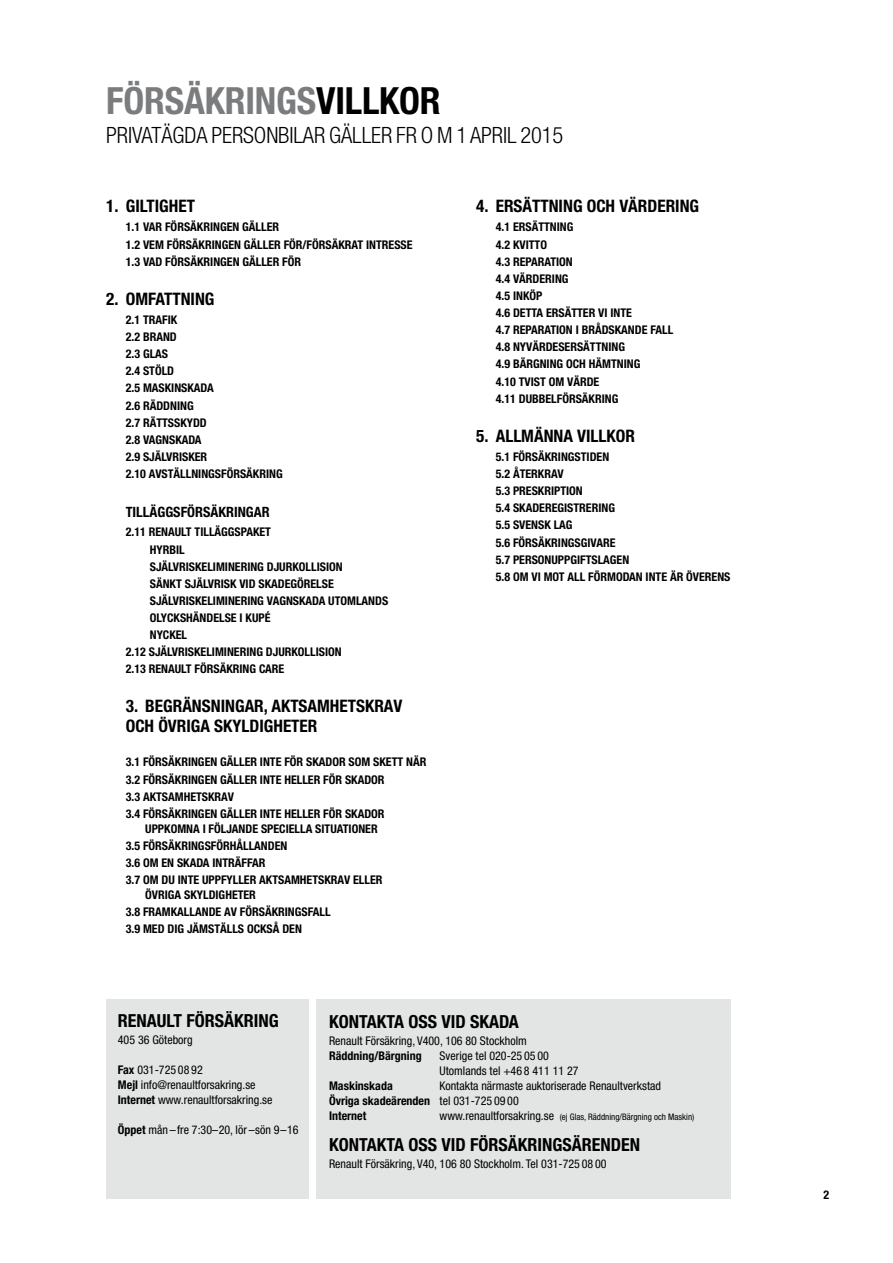
<style>
.page{position:relative;width:893px;height:1263px;background:#fff}
.page>*{position:absolute;margin:0;border:0;box-sizing:border-box;transform-origin:0 0}
.t1{font:700 condensed 37.5px "Helvetica Neue";letter-spacing:-.005em;color:#7b7c7e}
.t2{font:300 condensed 22.5px "Helvetica Neue";letter-spacing:-.005em;color:#000}
.t3{font:700 condensed 18px "Helvetica Neue";color:#000}
.t4{font:700 condensed 17.25px/19.5px "Helvetica Neue";color:#000}
.t5{font:700 condensed 14.25px "Helvetica Neue";color:#000}
.t6{font:700 condensed 12px/17.1px "Helvetica Neue";color:#000}
.t7{font:condensed 12px/15px "Helvetica Neue";color:#000}
.t8{font:condensed 9px "Helvetica Neue";color:#000}
.s1{color:#000}
.s2{font-weight:700}
.s3{font-size:12px}
</style>
<div class="page">
<div style="left:106px;top:999px;width:203px;height:200px;background:#e3e4e4"></div>
<div style="left:316px;top:999px;width:414px;height:200px;background:#e3e4e4"></div>
<h1 class="t1" style="left:106px;top:78px;width:336px">FÖRSÄKRINGS<span class="s1">VILLKOR</span></h1>
<h2 class="t2" style="left:106px;top:122px;width:459px">PRIVATÄGDA PERSONBILAR GÄLLER FR O M 1 APRIL 2015</h2>
<h3 class="t4" style="left:106px;top:196px;width:90px">1. GILTIGHET</h3>
<p class="t6" style="left:126px;top:218px;width:288px">1.1 VAR FÖRSÄKRINGEN GÄLLER<br>1.2 VEM FÖRSÄKRINGEN GÄLLER FÖR/FÖRSÄKRAT INTRESSE<br>1.3 VAD FÖRSÄKRINGEN GÄLLER FÖR</p>
<h3 class="t4" style="left:106px;top:289px;width:110px">2. OMFATTNING</h3>
<p class="t6" style="left:126px;top:311px;width:158px">2.1 TRAFIK<br>2.2 BRAND<br>2.3 GLAS<br>2.4 STÖLD<br>2.5 MASKINSKADA<br>2.6 RÄDDNING<br>2.7 RÄTTSSKYDD<br>2.8 VAGNSKADA<br>2.9 SJÄLVRISKER<br>2.10 AVSTÄLLNINGSFÖRSÄKRING</p>
<p class="t5" style="left:126px;top:503px;width:145px">TILLÄGGSFÖRSÄKRINGAR</p>
<p class="t6" style="left:126px;top:523px;width:147px">2.11 RENAULT TILLÄGGSPAKET</p>
<p class="t6" style="left:150px;top:540px;width:36px">HYRBIL</p>
<p class="t6" style="left:150px;top:558px;width:194px">SJÄLVRISKELIMINERING DJURKOLLISION</p>
<p class="t6" style="left:150px;top:575px;width:185px">SÄNKT SJÄLVRISK VID SKADEGÖRELSE</p>
<p class="t6" style="left:150px;top:592px;width:240px">SJÄLVRISKELIMINERING VAGNSKADA UTOMLANDS</p>
<p class="t6" style="left:150px;top:609px;width:122px">OLYCKSHÄNDELSE I KUPÉ</p>
<p class="t6" style="left:150px;top:626px;width:39px">NYCKEL</p>
<p class="t6" style="left:126px;top:643px;width:217px">2.12 SJÄLVRISKELIMINERING DJURKOLLISION</p>
<p class="t6" style="left:126px;top:660px;width:160px">2.13 RENAULT FÖRSÄKRING CARE</p>
<h3 class="t4" style="left:126px;top:696px;width:278px">3. BEGRÄNSNINGAR, AKTSAMHETSKRAV<br>OCH ÖVRIGA SKYLDIGHETER</h3>
<p class="t6" style="left:126px;top:753px;width:302px">3.1 FÖRSÄKRINGEN GÄLLER INTE FÖR SKADOR SOM SKETT NÄR 3.2 FÖRSÄKRINGEN GÄLLER INTE HELLER FÖR SKADOR<br>3.3 AKTSAMHETSKRAV<br>3.4 FÖRSÄKRINGEN GÄLLER INTE HELLER FÖR SKADOR</p>
<p class="t6" style="left:126px;top:820px;width:258px;text-indent:20px">UPPKOMNA I FÖLJANDE SPECIELLA SITUATIONER 3.5 FÖRSÄKRINGSFÖRHÅLLANDEN<br>3.6 OM EN SKADA INTRÄFFAR<br>3.7 OM DU INTE UPPFYLLER AKTSAMHETSKRAV ELLER</p>
<p class="t6" style="left:126px;top:886px;width:206px;text-indent:20px">ÖVRIGA SKYLDIGHETER<br>3.8 FRAMKALLANDE AV FÖRSÄKRINGSFALL<br>3.9 MED DIG JÄMSTÄLLS OCKSÅ DEN</p>
<h3 class="t4" style="left:476px;top:196px;width:224px">4. ERSÄTTNING OCH VÄRDERING</h3>
<p class="t6" style="left:496px;top:218px;width:179px">4.1 ERSÄTTNING<br>4.2 KVITTO<br>4.3 REPARATION<br>4.4 VÄRDERING<br>4.5 INKÖP<br>4.6 DETTA ERSÄTTER VI INTE<br>4.7 REPARATION I BRÅDSKANDE FALL<br>4.8 NYVÄRDESERSÄTTNING<br>4.9 BÄRGNING OCH HÄMTNING<br>4.10 TVIST OM VÄRDE<br>4.11 DUBBELFÖRSÄKRING</p>
<h3 class="t4" style="left:476px;top:426px;width:160px">5. ALLMÄNNA VILLKOR</h3>
<p class="t6" style="left:496px;top:448px;width:236px">5.1 FÖRSÄKRINGSTIDEN<br>5.2 ÅTERKRAV<br>5.3 PRESKRIPTION<br>5.4 SKADEREGISTRERING<br>5.5 SVENSK LAG<br>5.6 FÖRSÄKRINGSGIVARE<br>5.7 PERSONUPPGIFTSLAGEN<br>5.8 OM VI MOT ALL FÖRMODAN INTE ÄR ÖVERENS</p>
<h3 class="t3" style="left:118px;top:1010px;width:163px">RENAULT FÖRSÄKRING</h3>
<p class="t7" style="left:118px;top:1032px;width:76px">405 36 Göteborg</p>
<p class="t7" style="left:118px;top:1062px;width:156px"><span class="s2">Fax</span> 031-725 08 92<br><span class="s2">Mejl</span> info@renaultforsakring.se<br><span class="s2">Internet</span> www.renaultforsakring.se</p>
<p class="t7" style="left:118px;top:1122px;width:182px"><span class="s2">Öppet</span> mån –fre 7:30–20, lör –sön 9–16</p>
<h3 class="t3" style="left:329px;top:1010px;width:191px">KONTAKTA OSS VID SKADA</h3>
<p class="t7" style="left:329px;top:1033px;width:199px">Renault Försäkring, V400, 106 80 Stockholm</p>
<p class="t6" style="left:329px;top:1047px;width:94px">Räddning/Bärgning</p>
<p class="t7" style="left:440px;top:1048px;width:140px">Sverige tel 020-25 05 00<br>Utomlands tel +46 8 411 11 27</p>
<p class="t6" style="left:329px;top:1077px;width:65px">Maskinskada</p>
<p class="t7" style="left:329px;top:1078px;width:333px;text-indent:111px">Kontakta närmaste auktoriserade Renaultverkstad<br><span class="s2">Övriga skadeärenden</span> tel 031-725 09 00<br><span class="s2">Internet</span></p>
<p class="t8" style="left:440px;top:1111px;width:256px"><span class="s3">www.renaultforsakring.se</span> (ej Glas, Räddning/Bärgning och Maskin)</p>
<h3 class="t3" style="left:329px;top:1134px;width:312px">KONTAKTA OSS VID FÖRSÄKRINGSÄRENDEN</h3>
<p class="t7" style="left:329px;top:1156px;width:279px">Renault Försäkring, V40, 106 80 Stockholm. Tel 031-725 08 00</p>
<p class="t6" style="left:823px;top:1186px;width:7px">2</p>
</div>
